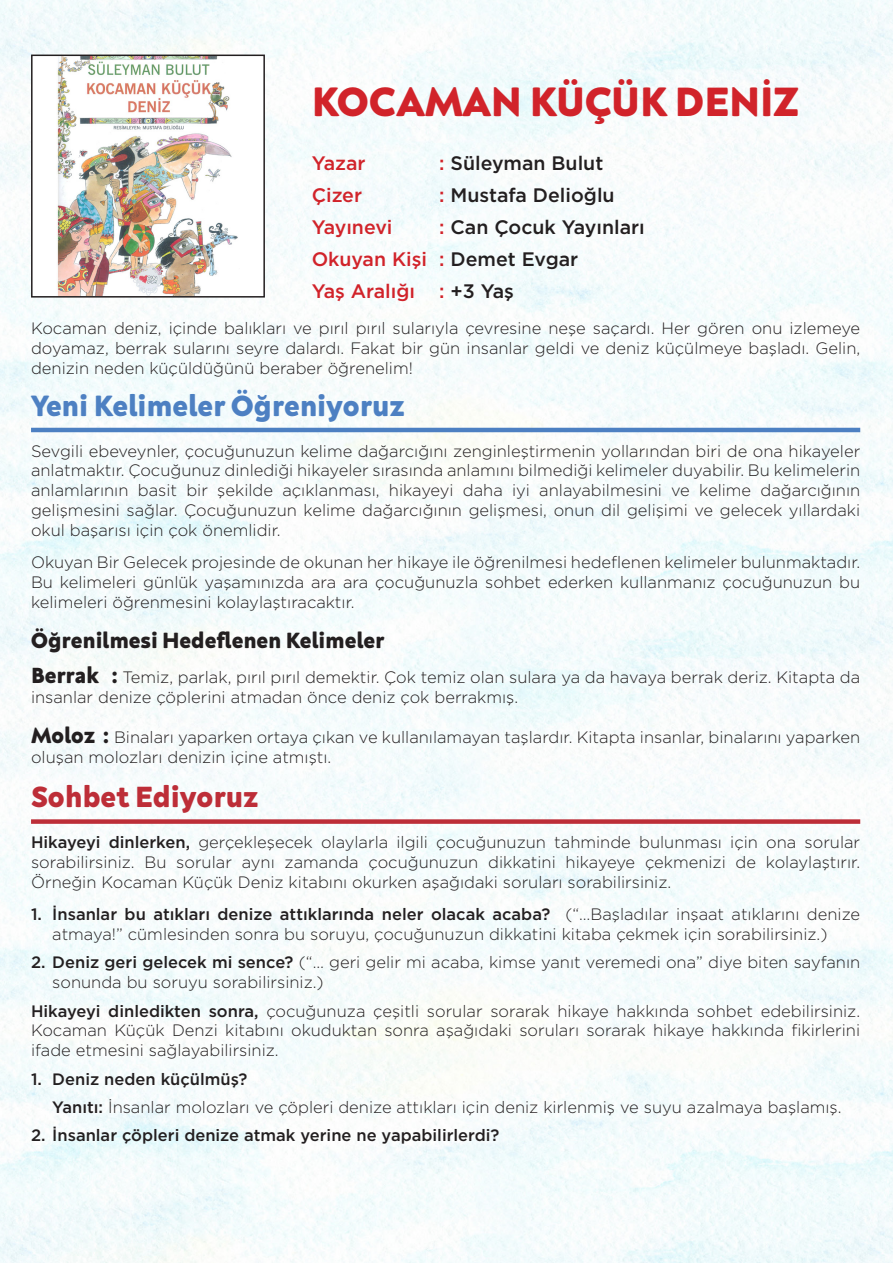
<style>
.page{position:relative;width:893px;height:1263px;background:#fff}
.page>*{position:absolute;margin:0;border:0;box-sizing:border-box;transform-origin:0 0}
.t1{font:800 42px "Neufreit";color:#d1232a}
.Kelimeler{font:800 30px "Neufreit";color:#4d80c2}
.Sohbet{font:800 30px "Neufreit";color:#bd2e38}
.t2{font:800 22.5px "Neufreit";color:#231f20}
.t3{font:500 19.5px "Gotham";color:#d1232a}
.t4{font:500 19.5px "Gotham";color:#231f20}
.t5{font:300 16.5px/19.8px "Gotham";color:#231f20;text-align:justify}
.t6{font:500 16.5px "Gotham";color:#231f20}
.s1{color:#d1232a}
.s2{color:#231f20}
.s3{font-family:"Neufreit";font-weight:800;font-size:22.5px}
.s4{font-weight:500}
</style>
<div class="page">
<img style="left:0;top:0;width:893px;height:1263px">
<hr style="left:31px;top:428px;width:829px;height:4px;background:#4d80c2">
<div style="left:31px;top:819px;width:829px;height:5px;background:#bd2e38"></div>
<div style="left:32px;top:55px;width:232px;height:242px;background:#fff"></div>
<img style="left:57px;top:58px;width:181px;height:237px">
<div style="left:31px;top:55px;width:234px;height:243px;border:2px solid #231f20"></div>
<p class="t1" style="left:312px;top:77px;width:488px">KOCAMAN KÜÇÜK DENİZ</p>
<p class="t3" style="left:312px;top:150px;width:55px">Yazar</p>
<p class="t4" style="left:439px;top:150px;width:166px"><span class="s1">:</span> Süleyman Bulut</p>
<p class="t3" style="left:312px;top:182px;width:52px">Çizer</p>
<p class="t4" style="left:439px;top:182px;width:177px"><span class="s1">:</span> Mustafa Delioğlu</p>
<p class="t3" style="left:312px;top:214px;width:82px">Yayınevi</p>
<p class="t4" style="left:439px;top:214px;width:207px"><span class="s1">:</span> Can Çocuk Yayınları</p>
<p class="t3" style="left:312px;top:246px;width:268px">Okuyan Kişi : <span class="s2">Demet Evgar</span></p>
<p class="t3" style="left:312px;top:278px;width:204px">Yaş Aralığı : <span class="s2">+3 Yaş</span></p>
<p class="t5" style="left:31px;top:318px;width:831px">Kocaman deniz, içinde balıkları ve pırıl pırıl sularıyla çevresine neşe saçardı. Her gören onu izlemeye doyamaz, berrak sularını seyre dalardı. Fakat bir gün insanlar geldi ve deniz küçülmeye başladı. Gelin, denizin neden küçüldüğünü beraber öğrenelim!</p>
<p class="Kelimeler" style="left:31px;top:387px;width:375px">Yeni Kelimeler Öğreniyoruz</p>
<p class="t5" style="left:31px;top:440px;width:831px">Sevgili ebeveynler, çocuğunuzun kelime dağarcığını zenginleştirmenin yollarından biri de ona hikayeler anlatmaktır. Çocuğunuz dinlediği hikayeler sırasında anlamını bilmediği kelimeler duyabilir. Bu kelimelerin anlamlarının basit bir şekilde açıklanması, hikayeyi daha iyi anlayabilmesini ve kelime dağarcığının gelişmesini sağlar. Çocuğunuzun kelime dağarcığının gelişmesi, onun dil gelişimi ve gelecek yıllardaki okul başarısı için çok önemlidir.</p>
<p class="t5" style="left:31px;top:552px;width:831px">Okuyan Bir Gelecek projesinde de okunan her hikaye ile öğrenilmesi hedeflenen kelimeler bulunmaktadır.<br>Bu kelimeleri günlük yaşamınızda ara ara çocuğunuzla sohbet ederken kullanmanız çocuğunuzun bu kelimeleri öğrenmesini kolaylaştıracaktır.</p>
<p class="t2" style="left:31px;top:627px;width:355px">Öğrenilmesi Hedeflenen Kelimeler</p>
<p class="t5" style="left:31px;top:667px;width:831px"><span class="s3">Berrak :</span> Temiz, parlak, pırıl pırıl demektir. Çok temiz olan sulara ya da havaya berrak deriz. Kitapta da insanlar denize çöplerini atmadan önce deniz çok berrakmış.</p>
<p class="t5" style="left:31px;top:727px;width:831px"><span class="s3">Moloz :</span> Binaları yaparken ortaya çıkan ve kullanılamayan taşlardır. Kitapta insanlar, binalarını yaparken oluşan molozları denizin içine atmıştı.</p>
<p class="Sohbet" style="left:31px;top:779px;width:229px">Sohbet Ediyoruz</p>
<p class="t5" style="left:31px;top:832px;width:831px"><span class="s4">Hikayeyi dinlerken,</span> gerçekleşecek olaylarla ilgili çocuğunuzun tahminde bulunması için ona sorular sorabilirsiniz. Bu sorular aynı zamanda çocuğunuzun dikkatini hikayeye çekmenizi de kolaylaştırır.<br>Örneğin Kocaman Küçük Deniz kitabını okurken aşağıdaki soruları sorabilirsiniz.</p>
<p class="t5" style="left:52px;top:904px;width:809px;text-indent:-21px"><span class="s4">1. İnsanlar bu atıkları denize attıklarında neler olacak acaba?</span> (“…Başladılar inşaat atıklarını denize atmaya!” cümlesinden sonra bu soruyu, çocuğunuzun dikkatini kitaba çekmek için sorabilirsiniz.)</p>
<p class="t5" style="left:52px;top:952px;width:809px;text-indent:-21px"><span class="s4">2. Deniz geri gelecek mi sence?</span> (“… geri gelir mi acaba, kimse yanıt veremedi ona” diye biten sayfanın sonunda bu soruyu sorabilirsiniz.)</p>
<p class="t5" style="left:31px;top:1000px;width:831px"><span class="s4">Hikayeyi dinledikten sonra,</span> çocuğunuza çeşitli sorular sorarak hikaye hakkında sohbet edebilirsiniz.<br>Kocaman Küçük Denzi kitabını okuduktan sonra aşağıdaki soruları sorarak hikaye hakkında fikirlerini ifade etmesini sağlayabilirsiniz.</p>
<p class="t6" style="left:31px;top:1068px;width:218px">1. Deniz neden küçülmüş?</p>
<p class="t5" style="left:52px;top:1097px;width:791px"><span class="s4">Yanıtı:</span> İnsanlar molozları ve çöpleri denize attıkları için deniz kirlenmiş ve suyu azalmaya başlamış.</p>
<p class="t6" style="left:31px;top:1124px;width:470px">2. İnsanlar çöpleri denize atmak yerine ne yapabilirlerdi?</p>
</div>
